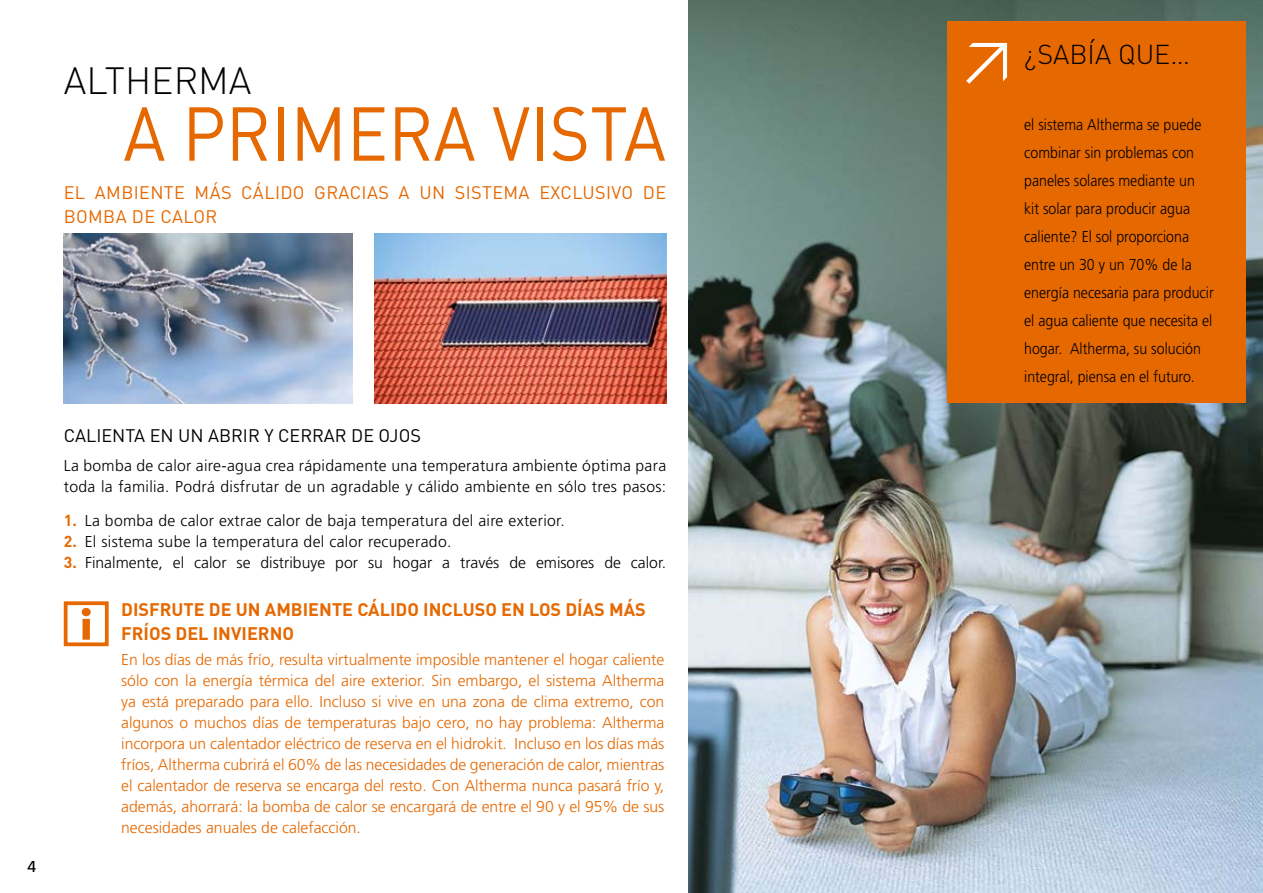
<style>
.page{position:relative;width:1263px;height:893px;background:#fff}
.page>*{position:absolute;margin:0;border:0;box-sizing:border-box;transform-origin:0 0}
.t1{font:75px "DIN";color:#e66800;scale:.92 1}
.t2{font:300 37.5px "DIN";color:#000}
.t3{font:300 27px "DIN";color:#000}
.t4{font:700 18px/24px "DIN";color:#e66800}
.t5{font:18px/24px "DIN";letter-spacing:.02em;color:#e66800}
.t6{font:18px "DIN";color:#000}
.t7{font:300 15.75px/21px "Frutiger";color:#e66800;text-align:justify}
.t8{font:300 15.75px/21px "Frutiger";letter-spacing:.02em;color:#000}
.t9{font:300 15.75px/28px "Frutiger";color:#000;scale:.9 1}
.t10{font:300 15.75px "Frutiger";color:#000}
.t11{font:15.75px "Frutiger";color:#000}
.s1{font-family:"DIN";font-weight:700;color:#e66800}
</style>
<div class="page">
<img style="left:689px;top:0;width:574px;height:893px">
<div style="left:947px;top:21px;width:299px;height:382px;background:#e66800"></div>
<svg style="left:966px;top:43px;width:41px;height:41px"></svg>
<img style="left:64px;top:233px;width:289px;height:170px">
<svg style="left:82px;top:608px;width:9px;height:32px"></svg>
<div style="left:64px;top:601px;width:45px;height:45px;border:4px solid #e66800"></div>
<img style="left:374px;top:233px;width:292px;height:170px">
<h2 class="t2" style="left:64px;top:56px;width:189px">ALTHERMA</h2>
<h1 class="t1" style="left:123px;top:91px;width:591px">A PRIMERA VISTA</h1>
<p class="t5" style="left:64px;top:180px;width:604px">EL AMBIENTE MÁS CÁLIDO GRACIAS A UN SISTEMA EXCLUSIVO DE<br>BOMBA DE CALOR</p>
<p class="t11" style="left:28px;top:857px;width:10px">4</p>
<p class="t6" style="left:64px;top:425px;width:359px">CALIENTA EN UN ABRIR Y CERRAR DE OJOS</p>
<p class="t8" style="left:64px;top:455px;width:604px">La bomba de calor aire-agua crea rápidamente una temperatura ambiente óptima para toda la familia. Podrá disfrutar de un agradable y cálido ambiente en sólo tres pasos:</p>
<p class="t8" style="left:64px;top:510px;width:502px"><span class="s1">1.</span> La bomba de calor extrae calor de baja temperatura del aire exterior.</p>
<p class="t8" style="left:64px;top:531px;width:389px"><span class="s1">2.</span> El sistema sube la temperatura del calor recuperado.</p>
<p class="t10" style="left:64px;top:554px;width:604px"><span class="s1">3.</span> Finalmente, el calor se distribuye por su hogar a través de emisores de calor.</p>
<p class="t4" style="left:121px;top:597px;width:526px">DISFRUTE DE UN AMBIENTE CÁLIDO INCLUSO EN LOS DÍAS MÁS<br>FRÍOS DEL INVIERNO</p>
<p class="t7" style="left:121px;top:649px;width:545px">En los días de más frío, resulta virtualmente imposible mantener el hogar caliente sólo con la energía térmica del aire exterior. Sin embargo, el sistema Altherma ya está preparado para ello. Incluso si vive en una zona de clima extremo, con algunos o muchos días de temperaturas bajo cero, no hay problema: Altherma incorpora un calentador eléctrico de reserva en el hidrokit. Incluso en los días más fríos, Altherma cubrirá el 60% de las necesidades de generación de calor, mientras el calentador de reserva se encarga del resto. Con Altherma nunca pasará frío y, además, ahorrará: la bomba de calor se encargará de entre el 90 y el 95% de sus necesidades anuales de calefacción.</p>
<h3 class="t3" style="left:1024px;top:37px;width:167px">¿SABÍA QUE…</h3>
<p class="t9" style="left:1024px;top:110px;width:212px">el sistema Altherma se puede combinar sin problemas con paneles solares mediante un kit solar para producir agua caliente? El sol proporciona entre un 30 y un 70% de la energía necesaria para producir el agua caliente que necesita el hogar. Altherma, su solución integral, piensa en el futuro.</p>
</div>
